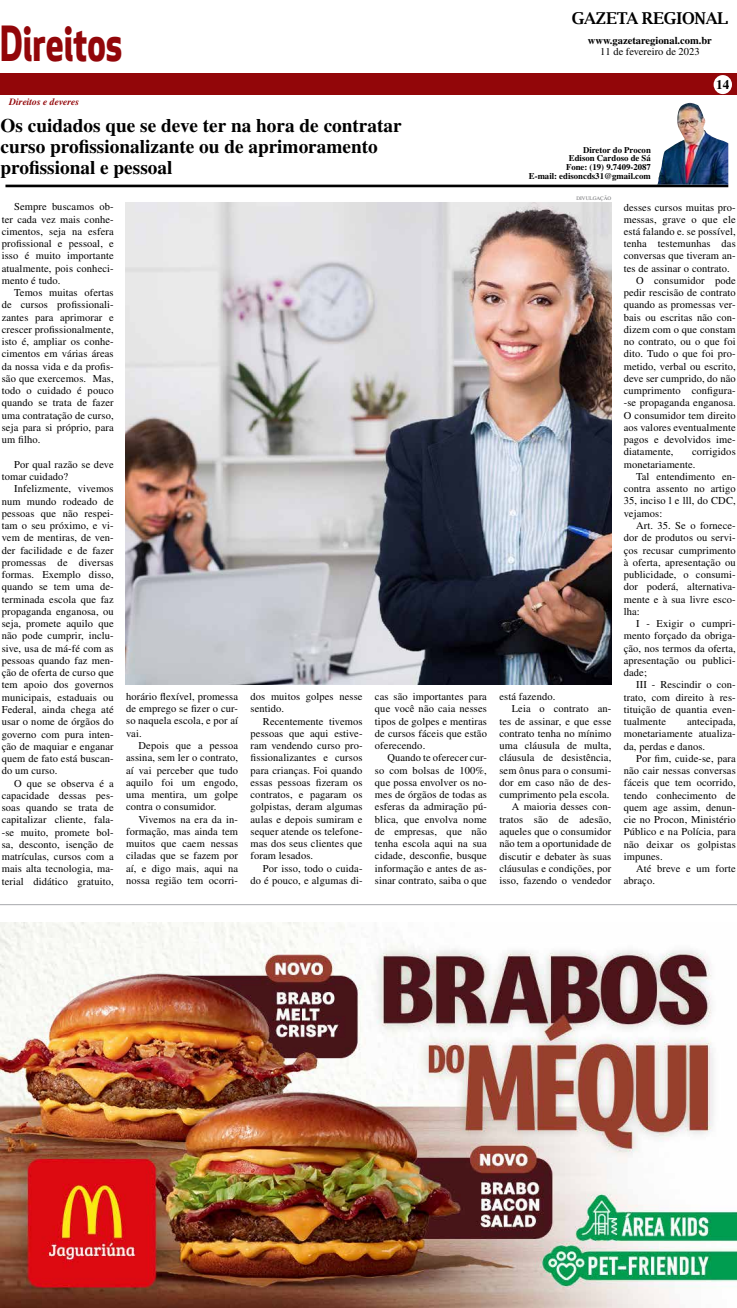
<style>
.page{position:relative;width:737px;height:1308px;background:#fff}
.page>*{position:absolute;margin:0;border:0;box-sizing:border-box;transform-origin:0 0}
.t1{font:700 47.25px "Apex New";color:#920609;scale:.75 1}
.t2{font:700 19.25px/21px "Times";color:#000}
.t3{font:700 16.36px "Luxi Serif";letter-spacing:-.02em;color:#000}
.t4{font:700 13.12px "Times";color:#000}
.t5{font:10.5px/12.2px "Times";letter-spacing:.01em;color:#000;text-align:justify}
.t6{font:700 10.5px "Times";color:#000}
.t7{font:italic 700 9.62px "Times";color:#920609}
.t8{font:700 8.75px/8.8px "Times";color:#000;text-align:right}
.t9{font:5.25px "Times";color:#6d6e71}
</style>
<div class="page">
<div style="left:0;top:73px;width:737px;height:22px;background:#920609"></div>
<div style="left:713px;top:75px;width:19px;height:19px;background:#fff;border-radius:50%"></div>
<hr style="left:5px;top:185px;width:723px;height:2px;background:#000">
<img style="left:657px;top:103px;width:71px;height:82px">
<img style="left:126px;top:203px;width:485px;height:481px">
<hr style="left:0;top:904px;width:737px;height:1px;background:#a7a9ac">
<img style="left:0;top:922px;width:737px;height:385px">
<h1 class="t1" style="left:0;top:16px;width:165px">Direitos</h1>
<p class="t7" style="left:9px;top:96px;width:71px">Direitos e deveres</p>
<h2 class="t2" style="left:1px;top:114px;width:403px">Os cuidados que se deve ter na hora de contratar curso profissionalizante ou de aprimoramento profissional e pessoal</h2>
<p class="t5" style="left:2px;top:200px;width:113px;text-indent:12px">Sempre buscamos ob&shy;ter cada vez mais conhe&shy;cimentos, seja na esfera profissional e pessoal, e isso é muito importante atualmente, pois conheci&shy;mento é tudo.</p>
<p class="t5" style="left:2px;top:286px;width:113px;text-indent:12px">Temos muitas ofertas de cursos profissionali&shy;zantes para aprimorar e crescer profissionalmente, isto é, ampliar os conhe&shy;cimentos em várias áreas da nossa vida e da profis&shy;são que exercemos. Mas, todo o cuidado é pouco quando se trata de fazer uma contratação de curso, seja para si próprio, para um filho.</p>
<p class="t5" style="left:2px;top:458px;width:113px;text-indent:12px">Por qual razão se deve tomar cuidado?</p>
<p class="t5" style="left:2px;top:482px;width:113px;text-indent:12px">Infelizmente, vivemos num mundo rodeado de pessoas que não respei&shy;tam o seu próximo, e vi&shy;vem de mentiras, de ven&shy;der facilidade e de fazer promessas de diversas formas. Exemplo disso, quando se tem uma de&shy;terminada escola que faz propaganda enganosa, ou seja, promete aquilo que não pode cumprir, inclu&shy;sive, usa de má-fé com as pessoas quando faz men&shy;ção de oferta de curso que tem apoio dos governos municipais, estaduais ou Federal, ainda chega até usar o nome de órgãos do governo com pura inten&shy;ção de maquiar e enganar quem de fato está buscan&shy;do um curso.</p>
<p class="t5" style="left:2px;top:776px;width:113px;text-indent:12px">O que se observa é a capacidade dessas pes&shy;soas quando se trata de capitalizar cliente, fala--se muito, promete bol&shy;sa, desconto, isenção de matrículas, cursos com a mais alta tecnologia, ma&shy;terial didático gratuito,</p>
<p class="t5" style="left:126px;top:690px;width:113px">horário flexível, promessa de emprego se fizer o cur&shy;so naquela escola, e por aí vai.</p>
<p class="t5" style="left:126px;top:739px;width:113px;text-indent:12px">Depois que a pessoa assina, sem ler o contrato, aí vai perceber que tudo aquilo foi um engodo, uma mentira, um golpe contra o consumidor.</p>
<p class="t5" style="left:126px;top:812px;width:113px;text-indent:12px">Vivemos na era da in&shy;formação, mas ainda tem muitos que caem nessas ciladas que se fazem por aí, e digo mais, aqui na nossa região tem ocorri-</p>
<p class="t5" style="left:250px;top:690px;width:113px">dos muitos golpes nesse sentido.</p>
<p class="t5" style="left:250px;top:714px;width:113px;text-indent:12px">Recentemente tivemos pessoas que aqui estive&shy;ram vendendo curso pro&shy;fissionalizantes e cursos para crianças. Foi quando essas pessoas fizeram os contratos, e pagaram os golpistas, deram algumas aulas e depois sumiram e sequer atende os telefone&shy;mas dos seus clientes que foram lesados.</p>
<p class="t5" style="left:250px;top:861px;width:113px;text-align:right">Por isso, todo o cuida&shy;do é pouco, e algumas di-</p>
<p class="t5" style="left:375px;top:690px;width:113px">cas são importantes para que você não caia nesses tipos de golpes e mentiras de cursos fáceis que estão oferecendo.</p>
<p class="t5" style="left:375px;top:751px;width:113px;text-indent:12px">Quando te oferecer cur&shy;so com bolsas de 100%, que possa envolver os no&shy;mes de órgãos de todas as esferas da admiração pú&shy;blica, que envolva nome de empresas, que não tenha escola aqui na sua cidade, desconfie, busque informação e antes de as&shy;sinar contrato, saiba o que</p>
<h3 class="t3" style="left:572px;top:8px;width:158px">GAZETA REGIONAL</h3>
<p class="t6" style="left:588px;top:34px;width:125px">www.gazetaregional.com.br</p>
<p class="t5" style="left:600px;top:45px;width:101px">11 de fevereiro de 2023</p>
<p class="t4" style="left:716px;top:77px;width:15px">14</p>
<p class="t8" style="left:529px;top:145px;width:123px">Diretor do Procon<br>Edison Cardoso de Sá<br>Fone: (19) 9.7409-2087<br>E-mail: edisoncds31@gmail.com</p>
<p class="t9" style="left:576px;top:195px;width:36px">DIVULGAÇÃO</p>
<p class="t5" style="left:499px;top:690px;width:57px">está fazendo.</p>
<p class="t5" style="left:512px;top:702px;width:101px">Leia o contrato an-</p>
<p class="t5" style="left:499px;top:714px;width:113px">tes de assinar, e que esse</p>
<p class="t5" style="left:499px;top:727px;width:113px">contrato tenha no mínimo</p>
<p class="t5" style="left:499px;top:739px;width:113px">uma cláusula de multa,</p>
<p class="t5" style="left:499px;top:751px;width:113px">cláusula de desistência,</p>
<p class="t5" style="left:499px;top:763px;width:113px">sem ônus para o consumi-</p>
<p class="t5" style="left:499px;top:776px;width:113px">dor em caso não de des-</p>
<p class="t5" style="left:499px;top:788px;width:112px">cumprimento pela escola.</p>
<p class="t5" style="left:512px;top:800px;width:101px">A maioria desses con-</p>
<p class="t5" style="left:499px;top:812px;width:113px">tratos são de adesão,</p>
<p class="t5" style="left:499px;top:825px;width:113px">aqueles que o consumidor</p>
<p class="t5" style="left:499px;top:837px;width:113px">não tem a oportunidade de</p>
<p class="t5" style="left:499px;top:849px;width:113px">discutir e debater às suas</p>
<p class="t5" style="left:499px;top:862px;width:113px">cláusulas e condições, por</p>
<p class="t5" style="left:499px;top:874px;width:113px">isso, fazendo o vendedor</p>
<p class="t5" style="left:623px;top:201px;width:113px">desses cursos muitas pro-</p>
<p class="t5" style="left:623px;top:213px;width:113px">messas, grave o que ele</p>
<p class="t5" style="left:623px;top:225px;width:113px">está falando e. se possível,</p>
<p class="t5" style="left:623px;top:237px;width:113px">tenha testemunhas das</p>
<p class="t5" style="left:623px;top:249px;width:113px">conversas que tiveram an-</p>
<p class="t5" style="left:623px;top:262px;width:108px">tes de assinar o contrato.</p>
<p class="t5" style="left:636px;top:274px;width:101px">O consumidor pode</p>
<p class="t5" style="left:623px;top:286px;width:113px">pedir rescisão de contrato</p>
<p class="t5" style="left:623px;top:298px;width:113px">quando as promessas ver-</p>
<p class="t5" style="left:623px;top:311px;width:113px">bais ou escritas não con-</p>
<p class="t5" style="left:623px;top:323px;width:113px">dizem com o que constam</p>
<p class="t5" style="left:623px;top:335px;width:113px">no contrato, ou o que foi</p>
<p class="t5" style="left:623px;top:347px;width:113px">dito. Tudo o que foi pro-</p>
<p class="t5" style="left:623px;top:360px;width:113px">metido, verbal ou escrito,</p>
<p class="t5" style="left:623px;top:372px;width:113px">deve ser cumprido, do não</p>
<p class="t5" style="left:623px;top:384px;width:113px">cumprimento configura-</p>
<p class="t5" style="left:623px;top:396px;width:113px">-se propaganda enganosa.</p>
<p class="t5" style="left:623px;top:409px;width:113px">O consumidor tem direito</p>
<p class="t5" style="left:623px;top:421px;width:113px">aos valores eventualmente</p>
<p class="t5" style="left:623px;top:433px;width:113px">pagos e devolvidos ime-</p>
<p class="t5" style="left:623px;top:445px;width:51px">diatamente,</p>
<p class="t5" style="left:623px;top:445px;width:113px;text-indent:68px">corrigidos monetariamente.</p>
<p class="t5" style="left:623px;top:470px;width:113px;text-indent:12px">Tal entendimento en&shy;contra assento no artigo 35, inciso l e lll, do CDC, vejamos:</p>
<p class="t5" style="left:623px;top:519px;width:113px;text-indent:12px">Art. 35. Se o fornece&shy;dor de produtos ou servi&shy;ços recusar cumprimento à oferta, apresentação ou publicidade, o consumi&shy;dor poderá, alternativa&shy;mente e à sua livre esco&shy;lha:</p>
<p class="t5" style="left:623px;top:617px;width:113px;text-indent:12px">I - Exigir o cumpri&shy;mento forçado da obriga&shy;ção, nos termos da oferta, apresentação ou publici&shy;dade;</p>
<p class="t5" style="left:623px;top:678px;width:113px;text-indent:12px">III - Rescindir o con&shy;trato, com direito à res&shy;tituição de quantia even&shy;tualmente</p>
<p class="t5" style="left:623px;top:715px;width:113px;text-indent:63px">antecipada, monetariamente atualiza&shy;da, perdas e danos.</p>
<p class="t5" style="left:623px;top:752px;width:113px;text-indent:12px">Por fim, cuide-se, para não cair nessas conversas fáceis que tem ocorrido, tendo conhecimento de quem age assim, denun&shy;cie no Procon, Ministério Público e na Polícia, para não deixar os golpistas impunes.</p>
<p class="t5" style="left:623px;top:862px;width:113px;text-indent:12px">Até breve e um forte abraço.</p>
</div>
